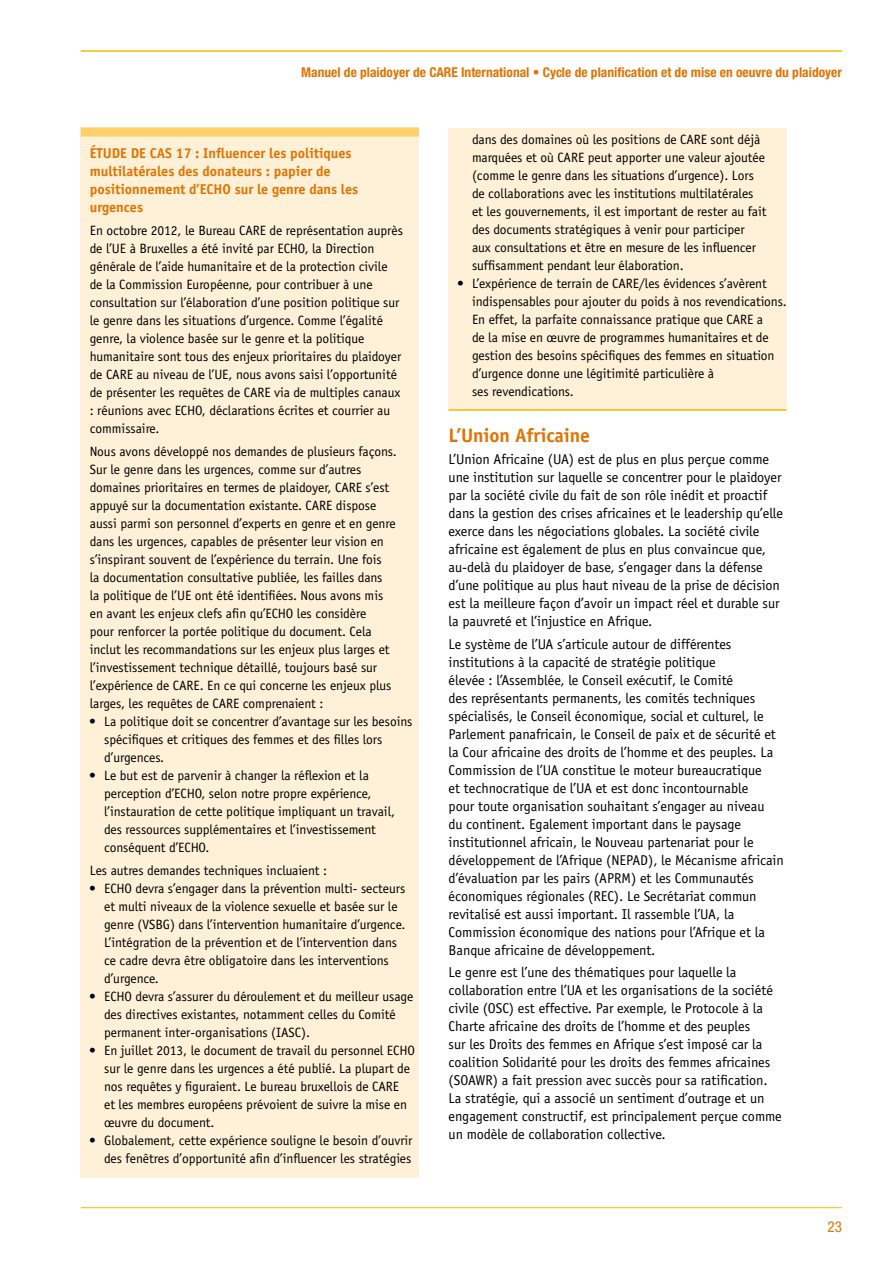
<style>
.page{position:relative;width:893px;height:1263px;background:#fff}
.page>*{position:absolute;margin:0;border:0;box-sizing:border-box;transform-origin:0 0}
.t1{font:700 19.5px "Officina Sans";letter-spacing:-.005em;color:#e27300}
.t2{font:condensed 15px "Helvetica Neue";color:#e27300}
.t3{font:14.25px/18px "Officina Sans";letter-spacing:-.005em;color:#000}
.t4{font:700 14.25px/18px "Officina Sans";letter-spacing:-.005em;color:#e27300}
.t5{font:13.5px/18px "Officina Sans";letter-spacing:-.005em;color:#000}
.t6{font:700 condensed 13.5px "Helvetica Neue";color:#e27300}
</style>
<div class="page">
<div style="left:449px;top:128px;width:338px;height:282px;background:#fff1d8"></div>
<div style="left:81px;top:128px;width:338px;height:1050px;background:#fff1d8"></div>
<hr style="left:81px;top:1207px;width:761px;height:1px;background:#fbba00">
<hr style="left:81px;top:50px;width:761px;height:2px;background:#fbba00">
<div style="left:81px;top:128px;width:338px;height:9px;background:#fecf6a"></div>
<hr style="left:449px;top:409px;width:338px;height:2px;background:#fbba00">
<p class="t6" style="left:301px;top:64px;width:542px">Manuel de plaidoyer de CARE International • Cycle de planification et de mise en oeuvre du plaidoyer</p>
<p class="t4" style="left:90px;top:144px;width:270px">ÉTUDE DE CAS 17 : Influencer les politiques multilatérales des donateurs : papier de positionnement d’ECHO sur le genre dans les urgences</p>
<p class="t5" style="left:90px;top:221px;width:315px">En octobre 2012, le Bureau CARE de représentation auprès de l’UE à Bruxelles a été invité par ECHO, la Direction générale de l’aide humanitaire et de la protection civile de la Commission Européenne, pour contribuer à une consultation sur l’élaboration d’une position politique sur le genre dans les situations d’urgence. Comme l’égalité genre, la violence basée sur le genre et la politique humanitaire sont tous des enjeux prioritaires du plaidoyer de CARE au niveau de l’UE, nous avons saisi l’opportunité de présenter les requêtes de CARE via de multiples canaux : réunions avec ECHO, déclarations écrites et courrier au commissaire.</p>
<p class="t5" style="left:90px;top:442px;width:309px">Nous avons développé nos demandes de plusieurs façons.<br>Sur le genre dans les urgences, comme sur d’autres domaines prioritaires en termes de plaidoyer, CARE s’est appuyé sur la documentation existante. CARE dispose aussi parmi son personnel d’experts en genre et en genre dans les urgences, capables de présenter leur vision en s’inspirant souvent de l’expérience du terrain. Une fois<br>la documentation consultative publiée, les failles dans<br>la politique de l’UE ont été identifiées. Nous avons mis en avant les enjeux clefs afin qu’ECHO les considère<br>pour renforcer la portée politique du document. Cela inclut les recommandations sur les enjeux plus larges et l’investissement technique détaillé, toujours basé sur l’expérience de CARE. En ce qui concerne les enjeux plus larges, les requêtes de CARE comprenaient :</p>
<p class="t5" style="left:104px;top:712px;width:310px;text-indent:-15px">• La politique doit se concentrer d’avantage sur les besoins spécifiques et critiques des femmes et des filles lors d’urgences.</p>
<p class="t5" style="left:104px;top:766px;width:292px;text-indent:-15px">• Le but est de parvenir à changer la réflexion et la perception d’ECHO, selon notre propre expérience, l’instauration de cette politique impliquant un travail, des ressources supplémentaires et l’investissement conséquent d’ECHO.</p>
<p class="t5" style="left:90px;top:862px;width:239px">Les autres demandes techniques incluaient :</p>
<p class="t5" style="left:104px;top:880px;width:303px;text-indent:-15px">• ECHO devra s’engager dans la prévention multi- secteurs et multi niveaux de la violence sexuelle et basée sur le genre (VSBG) dans l’intervention humanitaire d’urgence.<br>L’intégration de la prévention et de l’intervention dans ce cadre devra être obligatoire dans les interventions d’urgence.</p>
<p class="t5" style="left:104px;top:988px;width:311px;text-indent:-15px">• ECHO devra s’assurer du déroulement et du meilleur usage des directives existantes, notamment celles du Comité permanent inter-organisations (IASC).</p>
<p class="t5" style="left:104px;top:1042px;width:312px;text-indent:-15px">• En juillet 2013, le document de travail du personnel ECHO sur le genre dans les urgences a été publié. La plupart de nos requêtes y figuraient. Le bureau bruxellois de CARE<br>et les membres européens prévoient de suivre la mise en œuvre du document.</p>
<p class="t5" style="left:89px;top:1132px;width:325px;text-align:right">• Globalement, cette expérience souligne le besoin d’ouvrir des fenêtres d’opportunité afin d’influencer les stratégies</p>
<p class="t5" style="left:472px;top:130px;width:296px">dans des domaines où les positions de CARE sont déjà marquées et où CARE peut apporter une valeur ajoutée (comme le genre dans les situations d’urgence). Lors de collaborations avec les institutions multilatérales et les gouvernements, il est important de rester au fait des documents stratégiques à venir pour participer aux consultations et être en mesure de les influencer suffisamment pendant leur élaboration.</p>
<p class="t5" style="left:472px;top:274px;width:316px;text-indent:-15px">• L’expérience de terrain de CARE/les évidences s’avèrent indispensables pour ajouter du poids à nos revendications.<br>En effet, la parfaite connaissance pratique que CARE a<br>de la mise en œuvre de programmes humanitaires et de gestion des besoins spécifiques des femmes en situation d’urgence donne une légitimité particulière à<br>ses revendications.</p>
<h1 class="t1" style="left:449px;top:423px;width:143px">L’Union Africaine</h1>
<p class="t3" style="left:449px;top:451px;width:336px">L’Union Africaine (UA) est de plus en plus perçue comme une institution sur laquelle se concentrer pour le plaidoyer par la société civile du fait de son rôle inédit et proactif dans la gestion des crises africaines et le leadership qu’elle exerce dans les négociations globales. La société civile africaine est également de plus en plus convaincue que, au-delà du plaidoyer de base, s’engager dans la défense d’une politique au plus haut niveau de la prise de décision est la meilleure façon d’avoir un impact réel et durable sur la pauvreté et l’injustice en Afrique.</p>
<p class="t3" style="left:449px;top:635px;width:337px">Le système de l’UA s’articule autour de différentes institutions à la capacité de stratégie politique<br>élevée : l’Assemblée, le Conseil exécutif, le Comité<br>des représentants permanents, les comités techniques spécialisés, le Conseil économique, social et culturel, le Parlement panafricain, le Conseil de paix et de sécurité et la Cour africaine des droits de l’homme et des peuples. La Commission de l’UA constitue le moteur bureaucratique<br>et technocratique de l’UA et est donc incontournable<br>pour toute organisation souhaitant s’engager au niveau<br>du continent. Egalement important dans le paysage institutionnel africain, le Nouveau partenariat pour le développement de l’Afrique (NEPAD), le Mécanisme africain d’évaluation par les pairs (APRM) et les Communautés économiques régionales (REC). Le Secrétariat commun revitalisé est aussi important. Il rassemble l’UA, la Commission économique des nations pour l’Afrique et la Banque africaine de développement.</p>
<p class="t3" style="left:449px;top:963px;width:335px">Le genre est l’une des thématiques pour laquelle la collaboration entre l’UA et les organisations de la société civile (OSC) est effective. Par exemple, le Protocole à la Charte africaine des droits de l’homme et des peuples<br>sur les Droits des femmes en Afrique s’est imposé car la coalition Solidarité pour les droits des femmes africaines (SOAWR) a fait pression avec succès pour sa ratification.<br>La stratégie, qui a associé un sentiment d’outrage et un engagement constructif, est principalement perçue comme un modèle de collaboration collective.</p>
<p class="t2" style="left:827px;top:1218px;width:16px">23</p>
</div>
